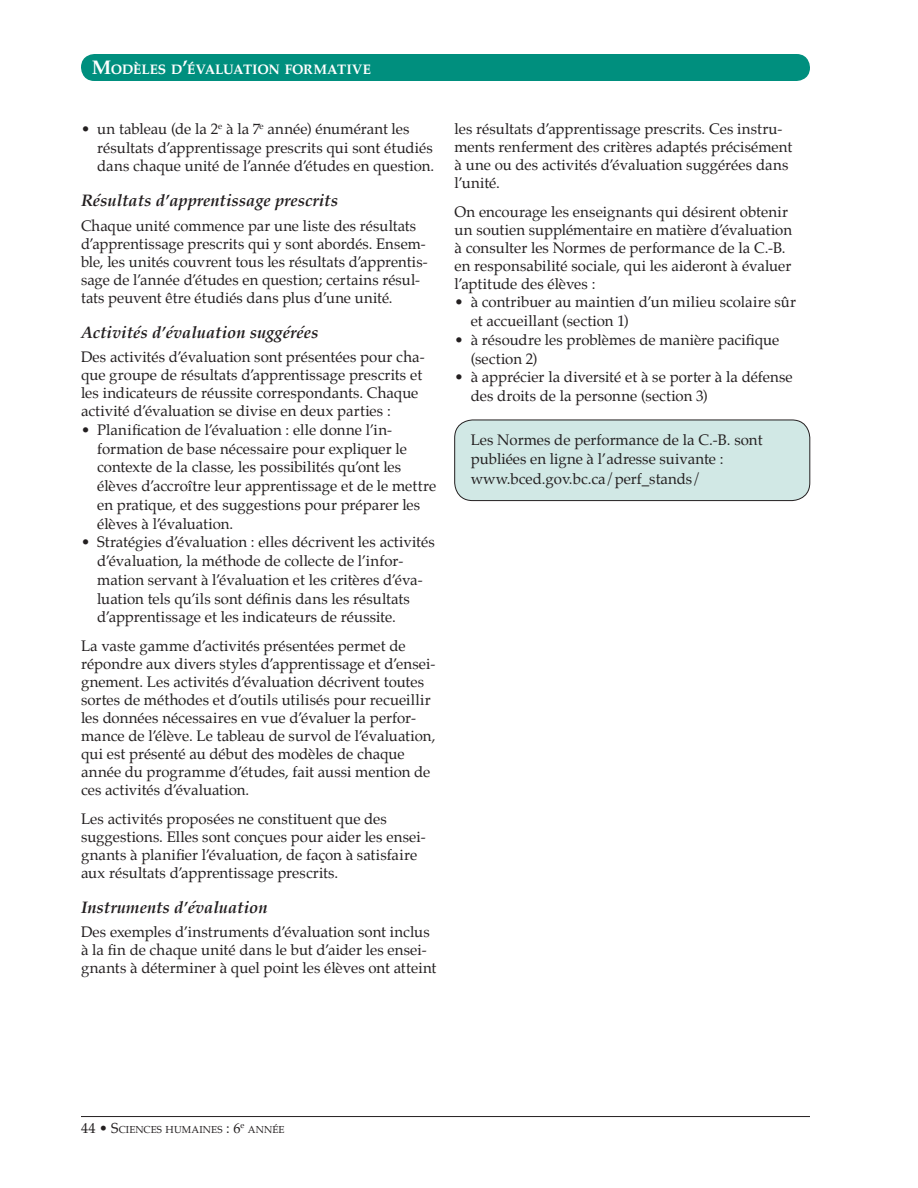
<style>
.page{position:relative;width:918px;height:1188px;background:#fff}
.page>*{position:absolute;margin:0;border:0;box-sizing:border-box;transform-origin:0 0}
.C_Head{font:italic 700 16.5px "Palatino";color:#231f20}
.Body_Text{font:15px/18px "Palatino";letter-spacing:.005em;color:#231f20}
.Body_bullet-last{font:15px/18.8px "Palatino";color:#231f20}
.Body_Text_no_space_a{font:15px/18px "Palatino";color:#231f20}
.Body_bullet{font:15px/18.8px "Palatino";color:#231f20}
.Boxed_Info{font:15px/19.5px "Palatino";color:#231f20}
.Page_header{font:700 13.65px "Palatino";letter-spacing:-.015em;color:#fff}
.t1{font:10.05px "Palatino";letter-spacing:.01em;color:#231f20}
.s1{font-size:19.5px}
.s2{font-size:14.25px}
</style>
<div class="page">
<hr style="left:81px;top:1116px;width:729px;height:1px;background:#231f20">
<div style="left:81px;top:54px;width:729px;height:27px;background:#008f7e;border-radius:14px"></div>
<div style="left:455px;top:420px;width:355px;height:81px;background:#d1e8e5;border-radius:18px"></div>
<div style="left:454px;top:420px;width:356px;height:81px;border:1px solid #231f20;border-radius:18px"></div>
<p class="Page_header" style="left:92px;top:61px;width:281px"><span class="s1">M</span>ODÈLES D<span class="s1">’</span>ÉVALUATION FORMATIVE</p>
<p class="Body_bullet-last" style="left:97px;top:121px;width:339px;text-indent:-16px">• un tableau (de la 2<sup>e</sup> à la 7<sup>e</sup> année) énumérant les résultats d’apprentissage prescrits qui sont étudiés dans chaque unité de l’année d’études en question.</p>
<p class="C_Head" style="left:81px;top:191px;width:259px">Résultats d’apprentissage prescrits</p>
<p class="Body_Text" style="left:81px;top:218px;width:348px">Chaque unité commence par une liste des résultats d’apprentissage prescrits qui y sont abordés. Ensem&shy;ble, les unités couvrent tous les résultats d’apprentis&shy;sage de l’année d’études en question; certains résul&shy;tats peuvent être étudiés dans plus d’une unité.</p>
<p class="C_Head" style="left:81px;top:322px;width:239px">Activités d’évaluation suggérées</p>
<p class="Body_Text_no_space_a" style="left:81px;top:349px;width:345px">Des activités d’évaluation sont présentées pour cha&shy;que groupe de résultats d’apprentissage prescrits et les indicateurs de réussite correspondants. Chaque activité d’évaluation se divise en deux parties :</p>
<p class="Body_bullet" style="left:97px;top:422px;width:341px;text-indent:-16px">• Planification de l’évaluation : elle donne l’in&shy;formation de base nécessaire pour expliquer le contexte de la classe, les possibilités qu’ont les élèves d’accroître leur apprentissage et de le mettre en pratique, et des suggestions pour préparer les élèves à l’évaluation.</p>
<p class="Body_bullet-last" style="left:97px;top:534px;width:339px;text-indent:-16px">• Stratégies d’évaluation : elles décrivent les activités d’évaluation, la méthode de collecte de l’infor&shy;mation servant à l’évaluation et les critères d’éva&shy;luation tels qu’ils sont définis dans les résultats d’apprentissage et les indicateurs de réussite.</p>
<p class="Body_Text" style="left:81px;top:638px;width:356px">La vaste gamme d’activités présentées permet de répondre aux divers styles d’apprentissage et d’ensei&shy;gnement. Les activités d’évaluation décrivent toutes sortes de méthodes et d’outils utilisés pour recueillir les données nécessaires en vue d’évaluer la perfor&shy;mance de l’élève. Le tableau de survol de l’évaluation, qui est présenté au début des modèles de chaque année du programme d’études, fait aussi mention de ces activités d’évaluation.</p>
<p class="Body_Text" style="left:81px;top:811px;width:346px">Les activités proposées ne constituent que des suggestions. Elles sont conçues pour aider les ensei&shy;gnants à planifier l’évaluation, de façon à satisfaire aux résultats d’apprentissage prescrits.</p>
<p class="C_Head" style="left:81px;top:897px;width:188px">Instruments d’évaluation</p>
<p class="Body_Text" style="left:81px;top:925px;width:357px">Des exemples d’instruments d’évaluation sont inclus à la fin de chaque unité dans le but d’aider les ensei&shy;gnants à déterminer à quel point les élèves ont atteint</p>
<p class="Body_Text" style="left:454px;top:121px;width:339px">les résultats d’apprentissage prescrits. Ces instru&shy;ments renferment des critères adaptés précisément à une ou des activités d’évaluation suggérées dans l’unité.</p>
<p class="Body_Text_no_space_a" style="left:454px;top:204px;width:339px">On encourage les enseignants qui désirent obtenir un soutien supplémentaire en matière d’évaluation à consulter les Normes de performance de la C.-B. en responsabilité sociale, qui les aideront à évaluer l’aptitude des élèves :</p>
<p class="Body_bullet" style="left:471px;top:294px;width:327px;text-indent:-16px">• à contribuer au maintien d’un milieu scolaire sûr et accueillant (section 1)</p>
<p class="Body_bullet" style="left:471px;top:332px;width:310px;text-indent:-16px">• à résoudre les problèmes de manière pacifique (section 2)</p>
<p class="Body_bullet-last" style="left:471px;top:369px;width:324px;text-indent:-16px">• à apprécier la diversité et à se porter à la défense des droits de la personne (section 3)</p>
<p class="Boxed_Info" style="left:471px;top:431px;width:293px">Les Normes de performance de la C.-B. sont publiées en ligne à l’adresse suivante : www.bced.gov.bc.ca/perf_stands/</p>
<p class="t1" style="left:81px;top:1123px;width:205px"><span class="s2">44 •</span> <span class="s2">S</span>CIENCES HUMAINES <span class="s2">: 6</span><sup>e</sup> ANNÉE</p>
</div>
